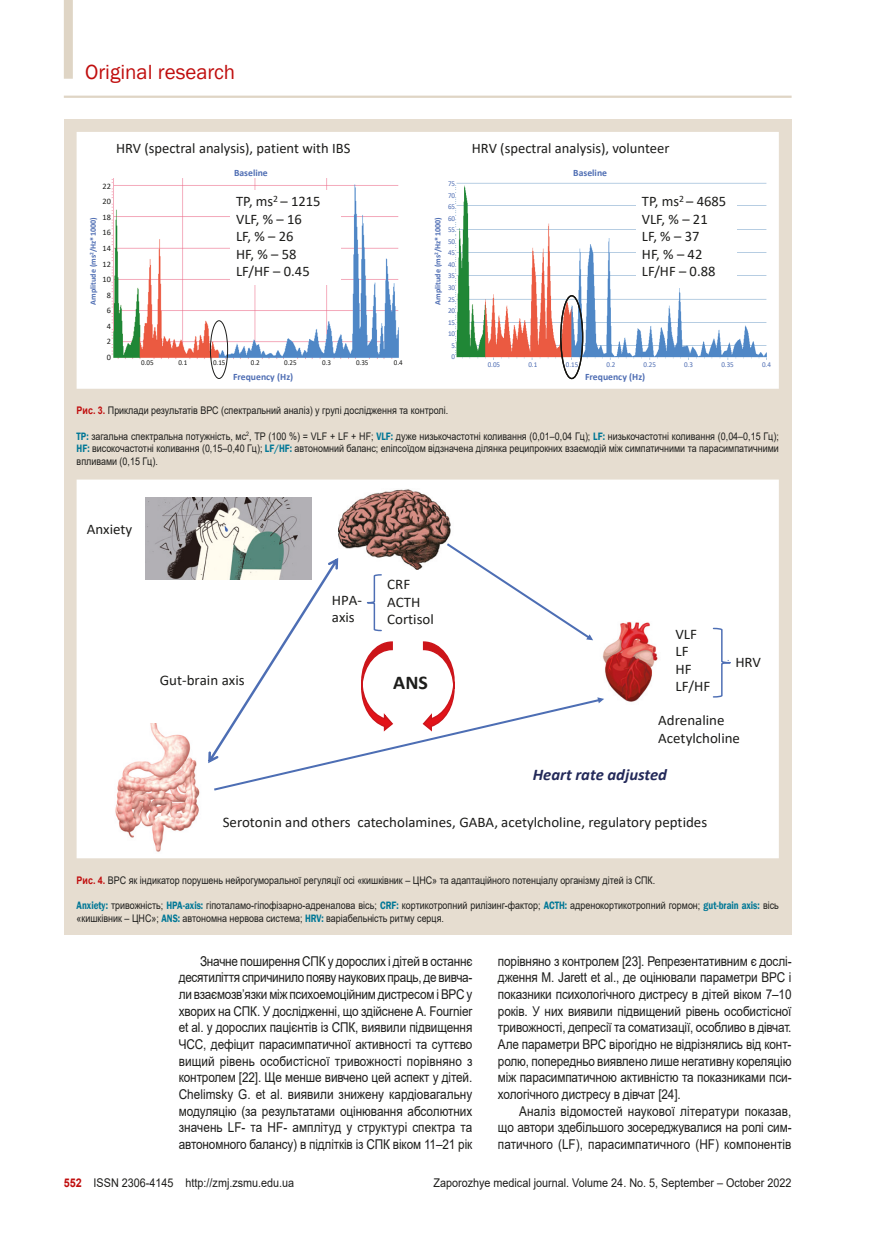
<style>
.page{position:relative;width:881px;height:1234px;background:#fff}
.page>*{position:absolute;margin:0;border:0;box-sizing:border-box;transform-origin:0 0}
.t1{font:21px "Franklin Gothic";color:#c00e0e}
.t2{font:700 19.5px "Calibri";color:#1d1d1b}
.t3{font:italic 700 16.2px "Calibri";color:#232959}
.t4{font:14.7px "Calibri";color:#1d1d1b}
.t5{font:14.55px/17.5px "Calibri";color:#1d1d1b}
.tecst{font:13.5px/16.6px "Arial";letter-spacing:-.01em;color:#1d1d1b;text-align:justify;scale:.87 1}
.t6{font:12px "Arial";color:#1d1d1b;scale:.9 1}
.примечание{font:10.5px/12.6px "Arial";color:#1d1d1b;text-align:justify;scale:.85 1}
.t7{font:700 9.75px "Calibri";color:#4e6db3}
.t8{font:8.25px/15.5px "Calibri";color:#1d1d1b;text-align:center}
.t9{font:700 8.1px "Calibri";color:#4e6db3}
.t10{font:7.35px/11.6px "Calibri";color:#4e6db3;text-align:center;scale:.95 1}
.t11{font:7.35px "Calibri";color:#1d1d1b;scale:.95 1}
.s1{font-weight:700;color:#c00e0e}
.s2{font-family:"Franklin Gothic";font-weight:600;font-size:10.95px;color:#007796}
</style>
<div class="page">
<hr style="left:64px;top:96px;width:727px;height:2px;background:#dfd5c5">
<div style="left:64px;top:119px;width:727px;height:815px;background:#e6ddd0"></div>
<svg style="left:76px;top:132px;width:703px;height:257px"></svg>
<svg style="left:76px;top:479px;width:703px;height:380px"></svg>
<div style="left:64px;top:0;width:9px;height:79px;background:#dfd5c5"></div>
<h1 class="t1" style="left:85px;top:59px;width:152px">Original research</h1>
<p class="t5" style="left:116px;top:139px;width:236px">HRV (spectral analysis), patient with IBS</p>
<p class="t7" style="left:234px;top:165px;width:35px">Baseline</p>
<p class="t5" style="left:471px;top:139px;width:199px">HRV (spectral analysis), volunteer</p>
<p class="t7" style="left:573px;top:165px;width:35px">Baseline</p>
<p class="t8" style="left:103px;top:179px;width:10px">22<br>20<br>18<br>16<br>14<br>12<br>10<br>8<br>6<br>4<br>2<br>0</p>
<p class="t10" style="left:448px;top:178px;width:9px">75<br>70<br>65<br>60<br>55<br>50<br>45<br>40<br>35<br>30<br>25<br>20<br>15<br>10<br>5<br>0</p>
<p class="t11" style="left:141px;top:358px;width:15px">0.05</p>
<p class="t11" style="left:178px;top:358px;width:11px">0.1</p>
<p class="t11" style="left:213px;top:358px;width:15px">0.15</p>
<p class="t11" style="left:251px;top:358px;width:11px">0.2</p>
<p class="t11" style="left:284px;top:358px;width:15px">0.25</p>
<p class="t11" style="left:322px;top:358px;width:11px">0.3</p>
<p class="t11" style="left:356px;top:358px;width:15px">0.35</p>
<p class="t11" style="left:393px;top:358px;width:11px">0.4</p>
<p class="t10" style="left:487px;top:359px;width:15px">0.05</p>
<p class="t10" style="left:528px;top:359px;width:11px">0.1</p>
<p class="t10" style="left:565px;top:359px;width:15px">0.15</p>
<p class="t10" style="left:606px;top:359px;width:11px">0.2</p>
<p class="t10" style="left:643px;top:359px;width:15px">0.25</p>
<p class="t10" style="left:683px;top:359px;width:11px">0.3</p>
<p class="t10" style="left:721px;top:359px;width:15px">0.35</p>
<p class="t10" style="left:761px;top:359px;width:11px">0.4</p>
<p class="примечание" style="left:77px;top:404px;width:438px"><span class="s1">Рис. 3.</span> Приклади результатів ВРС (спектральний аналіз) у групі дослідження та контролі.</p>
<p class="примечание" style="left:77px;top:429px;width:827px"><span class="s2">TP:</span> загальна спектральна потужність, мс<sup>2</sup>, ТР (100 %) = VLF + LF + HF; <span class="s2">VLF:</span> дуже низькочастотні коливання (0,01–0,04 Гц); <span class="s2">LF:</span> низькочастотні коливання (0,04–0,15 Гц); <span class="s2">HF:</span> високочастотні коливання (0,15–0,40 Гц); <span class="s2">LF/HF:</span> автономний баланс; еліпсоїдом відзначена ділянка реципрокних взаємодій між симпатичними та парасимпатичними впливами (0,15 Гц).</p>
<p class="t5" style="left:236px;top:193px;width:86px">TP, ms<sup>2</sup> – 1215<br>VLF, % – 16<br>LF, % – 26<br>HF, % – 58<br>LF/HF – 0.45</p>
<p class="t5" style="left:641px;top:193px;width:86px">TP, ms<sup>2</sup> – 4685<br>VLF, % – 21<br>LF, % – 37<br>HF, % – 42<br>LF/HF – 0.88</p>
<p class="t9" style="left:87px;top:304px;width:88px;rotate:-90deg">Amplitude (ms<sup>2</sup>/Hz*1000)</p>
<p class="t9" style="left:432px;top:304px;width:88px;rotate:-90deg">Amplitude (ms<sup>2</sup>/Hz*1000)</p>
<p class="t7" style="left:585px;top:369px;width:62px">Frequency (Hz)</p>
<p class="t7" style="left:233px;top:369px;width:62px">Frequency (Hz)</p>
<p class="t5" style="left:87px;top:520px;width:47px">Anxiety</p>
<p class="t4" style="left:160px;top:669px;width:86px">Gut-brain axis</p>
<p class="t5" style="left:332px;top:591px;width:32px">HPA&shy;axis</p>
<p class="t5" style="left:387px;top:576px;width:48px">CRF<br>ACTH<br>Cortisol</p>
<p class="t5" style="left:675px;top:625px;width:23px">VLF<br>LF<br>HF</p>
<p class="t5" style="left:735px;top:653px;width:27px">HRV</p>
<p class="t2" style="left:393px;top:668px;width:36px">ANS</p>
<p class="t5" style="left:675px;top:678px;width:37px">LF/HF</p>
<p class="t5" style="left:658px;top:712px;width:83px">Adrenaline<br>Acetylcholine</p>
<p class="t3" style="left:532px;top:762px;width:136px">Heart rate adjusted</p>
<p class="t5" style="left:223px;top:814px;width:485px">Serotonin and others catecholamines, GABA, acetylcholine, regulatory peptides</p>
<p class="примечание" style="left:77px;top:873px;width:682px"><span class="s1">Рис. 4.</span> ВРС як індикатор порушень нейрогуморальної регуляції осі «кишківник – ЦНС» та адаптаційного потенціалу організму дітей із СПК.</p>
<p class="примечание" style="left:77px;top:898px;width:827px"><span class="s2">Anxiety:</span> тривожність; <span class="s2">HPA-axis:</span> гіпоталамо-гіпофізарно-адреналова вісь; <span class="s2">CRF:</span> кортикотропний рилізинг-фактор; <span class="s2">ACTH:</span> адренокортикотропний гормон; <span class="s2">gut-brain axis:</span> вісь «кишківник – ЦНС»; <span class="s2">ANS:</span> автономна нервова система; <span class="s2">HRV:</span> варіабельність ритму серця.</p>
<p class="tecst" style="left:179px;top:952px;width:339px;text-indent:21px">Значне поширення СПК у дорослих і дітей в останнє десятиліття спричинило появу наукових праць, де вивча&shy;ли взаємозв’язки між психоемоційним дистресом і ВРС у хворих на СПК. У дослідженні, що здійснене А. Fournier et al. у дорослих пацієнтів із СПК, виявили підвищення ЧСС, дефіцит парасимпатичної активності та суттєво вищий рівень особистісної тривожності порівняно з контролем [22]. Ще менше вивчено цей аспект у дітей.<br>Chelimsky G. et al. виявили знижену кардіовагальну модуляцію (за результатами оцінювання абсолютних значень LF- та HF- амплітуд у структурі спектра та автономного балансу) в підлітків із СПК віком 11–21 рік</p>
<p class="tecst" style="left:497px;top:952px;width:339px">порівняно з контролем [23]. Репрезентативним є дослі&shy;дження M. Jarett et al., де оцінювали параметри ВРС і показники психологічного дистресу в дітей віком 7–10 років. У них виявили підвищений рівень особистісної тривожності, депресії та соматизації, особливо в дівчат.<br>Але параметри ВРС вірогідно не відрізнялись від конт&shy;ролю, попередньо виявлено лише негативну кореляцію між парасимпатичною активністю та показниками пси&shy;хологічного дистресу в дівчат [24].</p>
<p class="tecst" style="left:497px;top:1102px;width:339px;text-indent:21px">Аналіз відомостей наукової літератури показав, що автори здебільшого зосереджувалися на ролі сим&shy;патичного (LF), парасимпатичного (HF) компонентів</p>
<p class="t6" style="left:64px;top:1174px;width:257px"><span class="s1">552</span> ISSN 2306-4145 http://zmj.zsmu.edu.ua</p>
<p class="t6" style="left:433px;top:1174px;width:399px">Zaporozhye medical journal. Volume 24. No. 5, September – October 2022</p>
</div>
